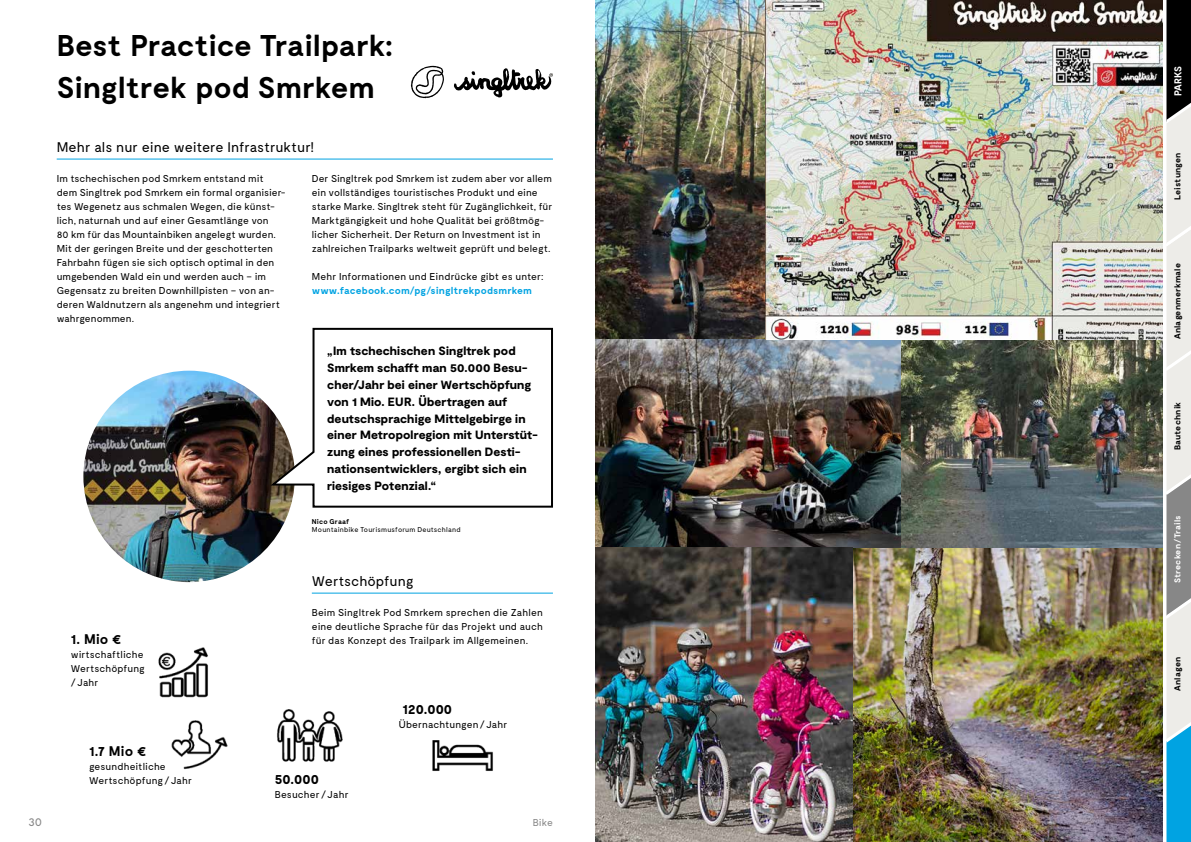
<style>
.page{position:relative;width:1191px;height:842px;background:#fff}
.page>*{position:absolute;margin:0;border:0;box-sizing:border-box;transform-origin:0 0}
.t1{font:700 30px/42px "Moderat";letter-spacing:-.01em;color:#000}
.t2{font:14px "Moderat";letter-spacing:-.005em;color:#000}
.t3{font:700 14px "Moderat";color:#000}
.t4{font:900 12px/16.8px "Moderat";letter-spacing:.01em;color:#000}
.t5{font:12px "Moderat";color:#878787}
.t6{font:10px/14px "Moderat";letter-spacing:.005em;color:#000}
.t7{font:700 10px "Moderat";letter-spacing:.01em;color:#00a3e2}
.t8{font:700 10px "Moderat";letter-spacing:-.015em;color:#fff}
.t9{font:10px "Moderat";color:#878787}
.t10{font:700 8.5px "Moderat";letter-spacing:.02em;color:#000}
.t11{font:700 8.5px "Moderat";letter-spacing:.01em;color:#fff}
.t12{font:7px "Moderat";letter-spacing:.025em;color:#000}
.t13{font:700 7px "Moderat";letter-spacing:.025em;color:#000}
</style>
<div class="page">
<img style="left:83px;top:371px;width:212px;height:211px;border-radius:106px">
<svg style="left:267px;top:327px;width:286px;height:182px"></svg>
<img style="left:595px;top:0;width:567px;height:842px">
<svg style="left:454px;top:68px;width:99px;height:29px"></svg>
<svg style="left:411px;top:66px;width:33px;height:32px"></svg>
<img style="left:158px;top:647px;width:50px;height:37px">
<hr style="left:312px;top:593px;width:241px;height:1px;background:#00a3e2">
<hr style="left:57px;top:159px;width:496px;height:1px;background:#00a3e2">
<img style="left:159px;top:684px;width:69px;height:86px">
<img style="left:277px;top:709px;width:66px;height:53px">
<img style="left:432px;top:740px;width:61px;height:31px">
<svg style="left:1166px;top:0;width:25px;height:842px;background:#aabcc1"></svg>
<h1 class="t1" style="left:57px;top:26px;width:338px">Best Practice Trailpark:<br>Singltrek pod Smrkem</h1>
<h2 class="t2" style="left:57px;top:139px;width:259px">Mehr als nur eine weitere Infrastruktur!</h2>
<p class="t6" style="left:312px;top:172px;width:242px">Der Singltrek pod Smrkem ist zudem aber vor allem ein vollständiges touristisches Produkt und eine starke Marke. Singltrek steht für Zugänglichkeit, für Marktgängigkeit und hohe Qualität bei größtmög&shy;licher Sicherheit. Der Return on Investment ist in zahlreichen Trailparks weltweit geprüft und belegt.</p>
<p class="t6" style="left:57px;top:172px;width:230px">Im tschechischen pod Smrkem entstand mit dem Singltrek pod Smrkem ein formal organisier&shy;tes Wegenetz aus schmalen Wegen, die künst&shy;lich, naturnah und auf einer Gesamtlänge von<br>80 km für das Mountainbiken angelegt wurden.<br>Mit der geringen Breite und der geschotterten Fahrbahn fügen sie sich optisch optimal in den umgebenden Wald ein und werden auch – im Gegensatz zu breiten Downhillpisten – von an&shy;deren Waldnutzern als angenehm und integriert wahrgenommen.</p>
<p class="t6" style="left:312px;top:270px;width:233px">Mehr Informationen und Eindrücke gibt es unter:</p>
<p class="t7" style="left:312px;top:285px;width:222px">www.facebook.com/pg/singltrekpodsmrkem</p>
<p class="t4" style="left:327px;top:344px;width:212px">„Im tschechischen Singltrek pod Smrkem schafft man 50.000 Besu&shy;cher/Jahr bei einer Wertschöpfung von 1 Mio. EUR. Übertragen auf deutschsprachige Mittelgebirge in einer Metropolregion mit Unterstüt&shy;zung eines professionellen Desti&shy;nationsentwicklers, ergibt sich ein riesiges Potenzial.“</p>
<h2 class="t3" style="left:71px;top:631px;width:52px">1. Mio €</h2>
<p class="t6" style="left:71px;top:648px;width:76px;text-align:justify">wirtschaftliche Wertschöpfung /Jahr</p>
<h2 class="t3" style="left:89px;top:743px;width:59px">1.7 Mio €</h2>
<p class="t6" style="left:89px;top:760px;width:104px">gesundheitliche<br>Wertschöpfung/Jahr</p>
<p class="t13" style="left:312px;top:518px;width:39px">Nico Graaf</p>
<p class="t12" style="left:312px;top:526px;width:150px">Mountainbike Tourismusforum Deutschland</p>
<h2 class="t2" style="left:312px;top:573px;width:103px">Wertschöpfung</h2>
<p class="t6" style="left:312px;top:606px;width:232px;text-align:justify">Beim Singltrek Pod Smrkem sprechen die Zahlen eine deutliche Sprache für das Projekt und auch für das Konzept des Trailpark im Allgemeinen.</p>
<h2 class="t3" style="left:275px;top:771px;width:46px">50.000</h2>
<p class="t6" style="left:275px;top:788px;width:75px">Besucher/Jahr</p>
<h2 class="t3" style="left:402px;top:701px;width:51px">120.000</h2>
<p class="t6" style="left:399px;top:718px;width:110px">Übernachtungen/Jahr</p>
<p class="t5" style="left:28px;top:815px;width:15px">30</p>
<p class="t9" style="left:533px;top:817px;width:22px">Bike</p>
<p class="t8" style="left:1172px;top:96px;width:32px;rotate:-90deg">PARKS</p>
<p class="t10" style="left:1172px;top:200px;width:49px;rotate:-90deg">Leistungen</p>
<p class="t10" style="left:1172px;top:339px;width:77px;rotate:-90deg">Anlagenmerkmale</p>
<p class="t10" style="left:1172px;top:450px;width:50px;rotate:-90deg">Bautechnik</p>
<p class="t11" style="left:1172px;top:583px;width:69px;rotate:-90deg">Strecken/Trails</p>
<p class="t10" style="left:1172px;top:691px;width:36px;rotate:-90deg">Anlagen</p>
</div>
